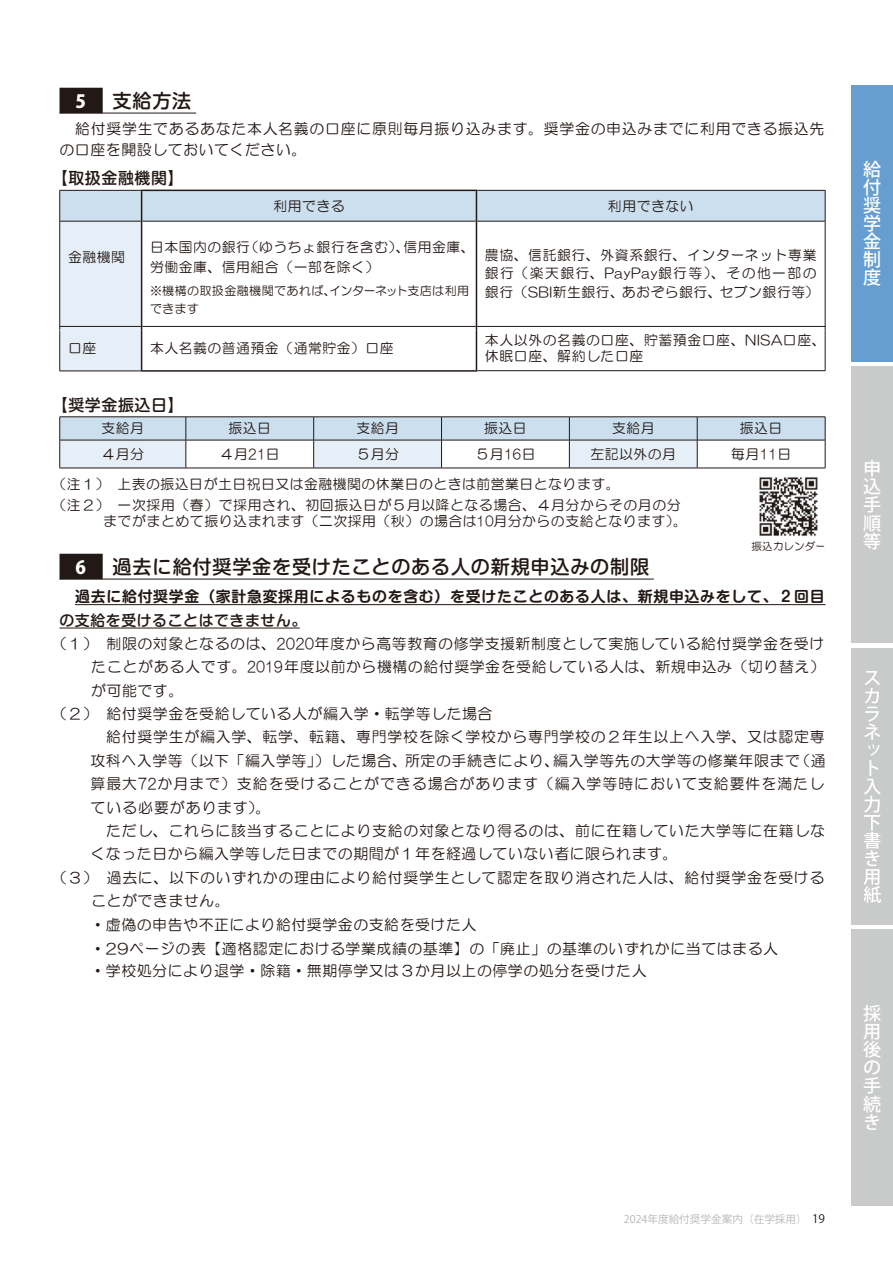
<style>
.page{position:relative;width:893px;height:1263px;background:#fff}
.page>*{position:absolute;margin:0;border:0;box-sizing:border-box;transform-origin:0 0}
.t1{font:500 19.2px "Shin M Go Pr 6";letter-spacing:.04em;color:#221815}
.t2{font:500 18px "Koz Go Pro";color:#fff}
.t3{font:800 18px "Koz Go Pro";color:#fff}
.t4{font:500 15.9px "Shin M Go Pr 6";letter-spacing:.04em;color:#221815}
.t5{font:14.85px/21.3px "HG Maru Gothic MPRO";letter-spacing:.04em;color:#221815}
.t6{font:14.85px "HG Maru Gothic MPRO";letter-spacing:.07em;color:#221815}
.t7{font:700 14.85px "Shin M Go Pr 6 De";letter-spacing:.05em;color:#221815}
.t8{font:500 14.85px "Shin M Go Pr 6";letter-spacing:.04em;color:#221815}
.t9{font:13.8px/18.5px "HG Maru Gothic MPRO";letter-spacing:.04em;color:#221815}
.t10{font:12px/17.4px "HG Maru Gothic MPRO";letter-spacing:.025em;color:#221815}
.t11{font:10.65px "Koz Go Pro";color:#b5b6b6}
.t12{font:10.5px "HG Maru Gothic MPRO";letter-spacing:.02em;color:#221815}
.s1{font-size:11.7px;color:#221815}
</style>
<div class="page">
<div style="left:851px;top:85px;width:42px;height:276px;background:#669ecf"></div>
<div style="left:851px;top:929px;width:42px;height:276px;background:#c9caca"></div>
<div style="left:851px;top:648px;width:42px;height:276px;background:#c9caca"></div>
<svg style="left:864px;top:671px;width:17px;height:232px"></svg>
<div style="left:851px;top:366px;width:42px;height:277px;background:#c9caca"></div>
<hr style="left:60px;top:113px;width:136px;height:1px;background:#221815">
<div style="left:60px;top:88px;width:43px;height:25px;background:#221815"></div>
<hr style="left:60px;top:579px;width:594px;height:1px;background:#221815">
<div style="left:60px;top:554px;width:43px;height:25px;background:#221815"></div>
<hr style="left:75px;top:604px;width:750px;height:1px;background:#221815">
<hr style="left:60px;top:628px;width:240px;height:1px;background:#221815">
<svg style="left:60px;top:191px;width:765px;height:180px"></svg>
<hr style="left:60px;top:326px;width:81px;height:1px;background:#221815">
<hr style="left:142px;top:326px;width:334px;height:1px;background:#221815">
<hr style="left:477px;top:326px;width:348px;height:1px;background:#221815">
<hr style="left:825px;top:221px;width:1px;height:109px;background:#221815">
<hr style="left:825px;top:330px;width:1px;height:41px;background:#221815">
<hr style="left:477px;top:370px;width:348px;height:1px;background:#221815">
<hr style="left:59px;top:191px;width:1px;height:30px;background:#221815">
<hr style="left:825px;top:191px;width:1px;height:30px;background:#221815">
<hr style="left:142px;top:221px;width:334px;height:1px;background:#221815">
<hr style="left:477px;top:221px;width:348px;height:1px;background:#221815">
<hr style="left:60px;top:190px;width:81px;height:1px;background:#221815">
<hr style="left:477px;top:190px;width:348px;height:1px;background:#221815">
<hr style="left:60px;top:221px;width:81px;height:1px;background:#221815">
<hr style="left:59px;top:221px;width:1px;height:109px;background:#221815">
<hr style="left:59px;top:331px;width:1px;height:40px;background:#221815">
<hr style="left:60px;top:371px;width:81px;height:1px;background:#221815">
<hr style="left:141px;top:190px;width:336px;height:1px;background:#221815">
<hr style="left:141px;top:191px;width:1px;height:30px;background:#221815">
<hr style="left:476px;top:191px;width:1px;height:30px;background:#221815">
<hr style="left:141px;top:221px;width:1px;height:110px;background:#221815">
<hr style="left:476px;top:221px;width:1px;height:110px;background:#221815">
<hr style="left:141px;top:331px;width:1px;height:39px;background:#221815">
<hr style="left:476px;top:331px;width:1px;height:39px;background:#221815">
<hr style="left:141px;top:370px;width:336px;height:2px;background:#221815">
<hr style="left:60px;top:468px;width:126px;height:1px;background:#221815">
<hr style="left:186px;top:468px;width:128px;height:1px;background:#221815">
<hr style="left:314px;top:468px;width:127px;height:1px;background:#221815">
<hr style="left:441px;top:468px;width:128px;height:1px;background:#221815">
<hr style="left:569px;top:468px;width:128px;height:1px;background:#221815">
<hr style="left:697px;top:468px;width:128px;height:1px;background:#221815">
<svg style="left:59px;top:417px;width:767px;height:51px"></svg>
<img style="left:759px;top:477px;width:59px;height:59px">
<p class="t3" style="left:76px;top:90px;width:12px">5</p>
<p class="t1" style="left:113px;top:85px;width:80px">支給方法</p>
<p class="t5" style="left:60px;top:118px;width:766px">　給付奨学生であるあなた本人名義の口座に原則毎月振り込みます。奨学金の申込みまでに利用できる振込先の口座を開設しておいてください。</p>
<p class="t4" style="left:52px;top:165px;width:133px">【取扱金融機関】</p>
<p class="t9" style="left:273px;top:197px;width:73px">利用できる</p>
<p class="t9" style="left:608px;top:197px;width:87px">利用できない</p>
<p class="t9" style="left:68px;top:248px;width:58px">金融機関</p>
<p class="t9" style="left:150px;top:237px;width:326px;line-height:20.2px">日本国内の銀行（ゆうちょ銀行を含む）、信用金庫、労働金庫、信用組合（一部を除く）</p>
<p class="t10" style="left:150px;top:282px;width:321px">※機構の取扱金融機関であれば、インターネット支店は利用できます</p>
<p class="t9" style="left:485px;top:246px;width:335px">農協、信託銀行、外資系銀行、インターネット専業銀行（楽天銀行、PayPay銀行等）、その他一部の銀行（SBI新生銀行、あおぞら銀行、セブン銀行等）</p>
<p class="t9" style="left:68px;top:338px;width:30px">口座</p>
<p class="t9" style="left:150px;top:338px;width:245px">本人名義の普通預金（通常貯金）口座</p>
<p class="t9" style="left:485px;top:331px;width:342px;line-height:16.6px">本人以外の名義の口座、貯蓄預金口座、NISA口座、休眠口座、解約した口座</p>
<p class="t4" style="left:52px;top:392px;width:133px">【奨学金振込日】</p>
<p class="t9" style="left:102px;top:419px;width:44px">支給月</p>
<p class="t9" style="left:228px;top:419px;width:44px">振込日</p>
<p class="t9" style="left:356px;top:419px;width:44px">支給月</p>
<p class="t9" style="left:484px;top:419px;width:44px">振込日</p>
<p class="t9" style="left:612px;top:419px;width:44px">支給月</p>
<p class="t9" style="left:740px;top:419px;width:44px">振込日</p>
<p class="t9" style="left:102px;top:445px;width:44px">４月分</p>
<p class="t9" style="left:220px;top:445px;width:62px">４月21日</p>
<p class="t9" style="left:356px;top:445px;width:44px">５月分</p>
<p class="t9" style="left:475px;top:445px;width:62px">５月16日</p>
<p class="t9" style="left:590px;top:445px;width:87px">左記以外の月</p>
<p class="t9" style="left:731px;top:445px;width:62px">毎月11日</p>
<p class="t9" style="left:53px;top:473px;width:629px;line-height:21.3px">（注１）　上表の振込日が土日祝日又は金融機関の休業日のときは前営業日となります。<br>（注２）　一次採用（春）で採用され、初回振込日が５月以降となる場合、４月分からその月の分</p>
<p class="t9" style="left:103px;top:512px;width:585px">までがまとめて振り込まれます（二次採用（秋）の場合は10月分からの支給となります）。</p>
<p class="t3" style="left:76px;top:555px;width:12px">6</p>
<p class="t1" style="left:113px;top:551px;width:538px">過去に給付奨学金を受けたことのある人の新規申込みの制限</p>
<p class="t7" style="left:75px;top:584px;width:751px">過去に給付奨学金（家計急変採用によるものを含む）を受けたことのある人は、新規申込みをして、２回目</p>
<p class="t8" style="left:60px;top:608px;width:248px">の支給を受けることはできません。</p>
<p class="t5" style="left:52px;top:633px;width:774px">（１）　制限の対象となるのは、2020年度から高等教育の修学支援新制度として実施している給付奨学金を受け</p>
<p class="t5" style="left:91px;top:656px;width:735px">たことがある人です。2019年度以前から機構の給付奨学金を受給している人は、新規申込み（切り替え）</p>
<p class="t5" style="left:91px;top:680px;width:94px">が可能です。</p>
<p class="t5" style="left:52px;top:703px;width:442px">（２）　給付奨学金を受給している人が編入学・転学等した場合</p>
<p class="t5" style="left:90px;top:726px;width:736px">　給付奨学生が編入学、転学、転籍、専門学校を除く学校から専門学校の２年生以上へ入学、又は認定専</p>
<p class="t5" style="left:90px;top:750px;width:737px">攻科へ入学等（以下「編入学等」）した場合、所定の手続きにより、編入学等先の大学等の修業年限まで（通</p>
<p class="t6" style="left:90px;top:776px;width:735px">算最大72か月まで）支給を受けることができる場合があります（編入学等時において支給要件を満たし</p>
<p class="t6" style="left:90px;top:800px;width:181px">ている必要があります）。</p>
<p class="t5" style="left:106px;top:820px;width:720px">ただし、これらに該当することにより支給の対象となり得るのは、前に在籍していた大学等に在籍しな</p>
<p class="t5" style="left:90px;top:843px;width:588px">くなった日から編入学等した日までの期間が１年を経過していない者に限られます。</p>
<p class="t5" style="left:52px;top:867px;width:774px">（３）　過去に、以下のいずれかの理由により給付奨学生として認定を取り消された人は、給付奨学金を受ける</p>
<p class="t5" style="left:91px;top:890px;width:140px">ことができません。</p>
<p class="t5" style="left:60px;top:913px;width:418px">　　・虚偽の申告や不正により給付奨学金の支給を受けた人</p>
<p class="t5" style="left:60px;top:938px;width:720px">　　・29ページの表【適格認定における学業成績の基準】の「廃止」の基準のいずれかに当てはまる人</p>
<p class="t5" style="left:60px;top:960px;width:588px">　　・学校処分により退学・除籍・無期停学又は３か月以上の停学の処分を受けた人</p>
<p class="t12" style="left:751px;top:541px;width:75px">振込カレンダー</p>
<p class="t11" style="left:624px;top:1212px;width:202px">2024年度給付奨学金案内（在学採用） <span class="s1">19</span></p>
<p class="t2" style="left:863px;top:158px;width:20px">給</p>
<p class="t2" style="left:863px;top:176px;width:20px">付</p>
<p class="t2" style="left:863px;top:194px;width:20px">奨</p>
<p class="t2" style="left:863px;top:212px;width:20px">学</p>
<p class="t2" style="left:863px;top:230px;width:20px">金</p>
<p class="t2" style="left:863px;top:248px;width:20px">制</p>
<p class="t2" style="left:863px;top:266px;width:20px">度</p>
<p class="t2" style="left:863px;top:457px;width:20px">申</p>
<p class="t2" style="left:863px;top:475px;width:20px">込</p>
<p class="t2" style="left:863px;top:493px;width:20px">手</p>
<p class="t2" style="left:863px;top:511px;width:20px">順</p>
<p class="t2" style="left:863px;top:529px;width:20px">等</p>
<p class="t2" style="left:863px;top:1002px;width:20px">採</p>
<p class="t2" style="left:863px;top:1020px;width:20px">用</p>
<p class="t2" style="left:863px;top:1038px;width:20px">後</p>
<p class="t2" style="left:863px;top:1056px;width:20px">の</p>
<p class="t2" style="left:863px;top:1074px;width:20px">手</p>
<p class="t2" style="left:863px;top:1092px;width:20px">続</p>
<p class="t2" style="left:863px;top:1110px;width:20px">き</p>
</div>
